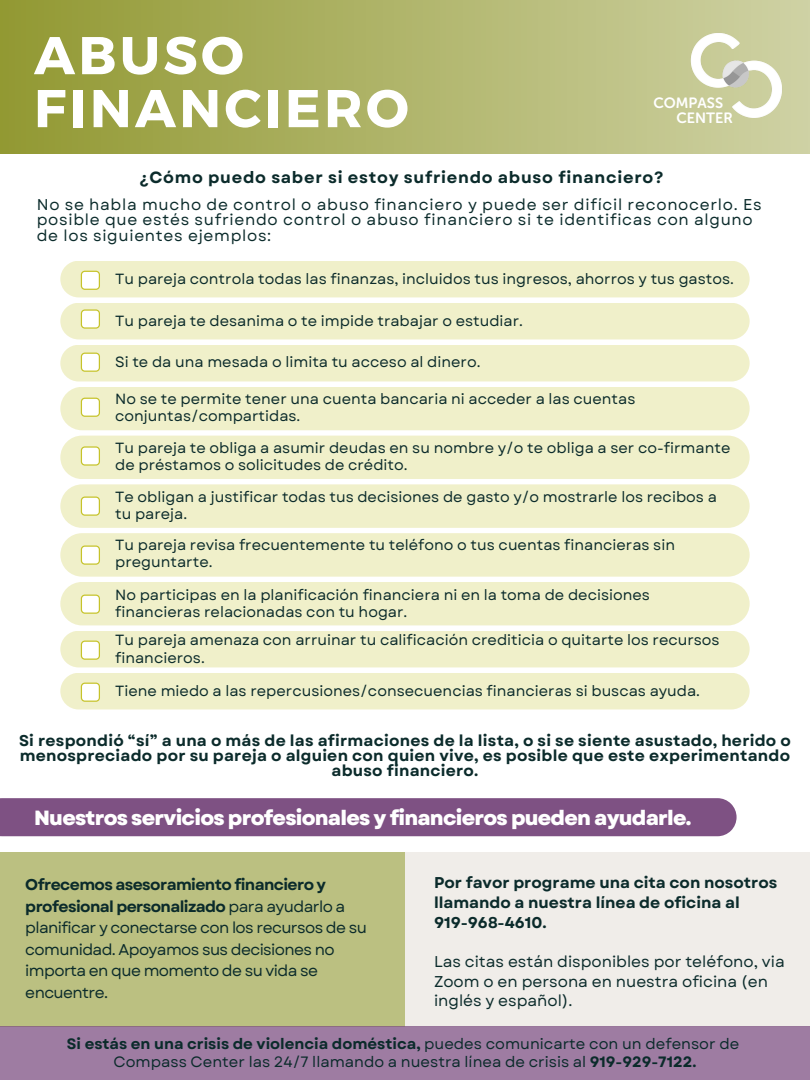
<style>
.page{position:relative;width:810px;height:1080px;background:#fff}
.page>*{position:absolute;margin:0;border:0;box-sizing:border-box;transform-origin:0 0}
.t1{font:700 53.12px/53px "Montserrat";letter-spacing:.065em;color:#fff}
.t2{font:800 20.56px "Garet";letter-spacing:-.04em;color:#fff}
.t3{font:700 16.25px "Garet";letter-spacing:.045em;color:#0b2b2b}
.t4{font:700 15.62px/15.5px "Garet";letter-spacing:.015em;color:#0b2b2b;text-align:center}
.t5{font:15.62px/21.6px "Garet";letter-spacing:-.04em;color:#0b2b2b}
.t6{font:15.62px/15.5px "Garet";letter-spacing:.045em;color:#0b2b2b}
.t7{font:15.62px/19.7px "Garet";color:#0b2b2b}
.t8{font:15px/18.8px "Garet";color:#0b2b2b;text-align:center}
.t9{font:14.81px "Museo Sans Rounded 700";color:#fff}
.t10{font:14.75px/17.6px "Garet";color:#0b2b2b}
.s1{font-weight:700}
</style>
<div class="page">
<div style="left:0;top:0;width:810px;height:153px;background:linear-gradient(to right,#929932,#cfd2a4)"></div>
<div style="left:60px;top:303px;width:690px;height:36px;background:#f0f0ca;border-radius:18px"></div>
<div style="left:60px;top:261px;width:690px;height:36px;background:#f0f0ca;border-radius:18px"></div>
<div style="left:60px;top:345px;width:690px;height:37px;background:#f0f0ca;border-radius:18px"></div>
<div style="left:60px;top:387px;width:690px;height:43px;background:#f0f0ca;border-radius:22px"></div>
<div style="left:60px;top:484px;width:690px;height:44px;background:#f0f0ca;border-radius:22px"></div>
<div style="left:60px;top:631px;width:690px;height:36px;background:#f0f0ca;border-radius:18px"></div>
<div style="left:60px;top:436px;width:690px;height:43px;background:#f0f0ca;border-radius:22px"></div>
<div style="left:60px;top:673px;width:690px;height:37px;background:#f0f0ca;border-radius:18px"></div>
<div style="left:60px;top:582px;width:690px;height:43px;background:#f0f0ca;border-radius:22px"></div>
<div style="left:60px;top:533px;width:690px;height:44px;background:#f0f0ca;border-radius:22px"></div>
<svg style="left:81px;top:271px;width:19px;height:19px"></svg>
<svg style="left:81px;top:309px;width:19px;height:20px"></svg>
<svg style="left:81px;top:353px;width:19px;height:19px"></svg>
<svg style="left:81px;top:398px;width:19px;height:19px"></svg>
<svg style="left:81px;top:446px;width:19px;height:20px"></svg>
<svg style="left:81px;top:497px;width:19px;height:19px"></svg>
<svg style="left:81px;top:545px;width:19px;height:20px"></svg>
<svg style="left:81px;top:595px;width:19px;height:19px"></svg>
<svg style="left:81px;top:641px;width:19px;height:19px"></svg>
<svg style="left:81px;top:683px;width:19px;height:19px"></svg>
<div style="left:0;top:798px;width:737px;height:38px;background:#7e5183"></div>
<img style="left:688px;top:21px;width:97px;height:102px">
<div style="left:405px;top:852px;width:405px;height:175px;background:#f0ede9"></div>
<div style="left:0;top:852px;width:405px;height:175px;background:#bbc081"></div>
<div style="left:0;top:1027px;width:810px;height:53px;background:#9e7ca2"></div>
<h1 class="t1" style="left:34px;top:26px;width:376px">ABUSO<br>FINANCIERO</h1>
<h4 class="t9" style="left:654px;top:94px;width:71px">COMPASS</h4>
<p class="t9" style="left:677px;top:109px;width:58px">CENTER</p>
<p class="t3" style="left:139px;top:166px;width:526px">¿Cómo puedo saber si estoy sufriendo abuso financiero?</p>
<p class="t6" style="left:37px;top:197px;width:727px">No se habla mucho de control o abuso financiero y puede ser difícil reconocerlo. Es posible que estés sufriendo control o abuso financiero si te identificas con alguno de los siguientes ejemplos:</p>
<h3 class="t10" style="left:115px;top:270px;width:620px">Tu pareja controla todas las finanzas, incluidos tus ingresos, ahorros y tus gastos.</h3>
<p class="t10" style="left:115px;top:312px;width:409px">Tu pareja te desanima o te impide trabajar o estudiar.</p>
<p class="t10" style="left:115px;top:353px;width:367px">Si te da una mesada o limita tu acceso al dinero.</p>
<h4 class="t10" style="left:115px;top:390px;width:522px">No se te permite tener una cuenta bancaria ni acceder a las cuentas conjuntas/compartidas.</h4>
<h4 class="t10" style="left:115px;top:439px;width:617px">Tu pareja te obliga a asumir deudas en su nombre y/o te obliga a ser co-firmante de préstamos o solicitudes de crédito.</h4>
<p class="t10" style="left:115px;top:488px;width:603px">Te obligan a justificar todas tus decisiones de gasto y/o mostrarle los recibos a tu pareja.</p>
<h4 class="t10" style="left:115px;top:536px;width:561px">Tu pareja revisa frecuentemente tu teléfono o tus cuentas financieras sin preguntarte.</h4>
<p class="t10" style="left:115px;top:586px;width:536px">No participas en la planificación financiera ni en la toma de decisiones financieras relacionadas con tu hogar.</p>
<h4 class="t10" style="left:115px;top:631px;width:606px">Tu pareja amenaza con arruinar tu calificación crediticia o quitarte los recursos financieros.</h4>
<p class="t10" style="left:115px;top:682px;width:586px">Tiene miedo a las repercusiones/consecuencias financieras si buscas ayuda.</p>
<h4 class="t4" style="left:19px;top:732px;width:773px">Si respondió “sí” a una o más de las afirmaciones de la lista, o si se siente asustado, herido o menospreciado por su pareja o alguien con quien vive, es posible que este experimentando abuso financiero.</h4>
<p class="t2" style="left:34px;top:803px;width:659px">Nuestros servicios profesionales y financieros pueden ayudarle.</p>
<p class="t5" style="left:25px;top:874px;width:343px"><span class="s1">Ofrecemos asesoramiento financiero y profesional personalizado</span> para ayudarlo a planificar y conectarse con los recursos de su comunidad. Apoyamos sus decisiones no importa en que momento de su vida se encuentre.</p>
<h4 class="t4" style="left:434px;top:873px;width:345px;line-height:19.7px;text-align:left">Por favor programe una cita con nosotros llamando a nuestra línea de oficina al<br>919-968-4610.</h4>
<p class="t7" style="left:434px;top:952px;width:352px">Las citas están disponibles por teléfono, via<br>Zoom o en persona en nuestra oficina (en inglés y español).</p>
<h4 class="t8" style="left:67px;top:1034px;width:674px"><span class="s1">Si estás en una crisis de violencia doméstica,</span> puedes comunicarte con un defensor de<br>Compass Center las 24/7 llamando a nuestra línea de crisis al <span class="s1">919-929-7122.</span></h4>
</div>
